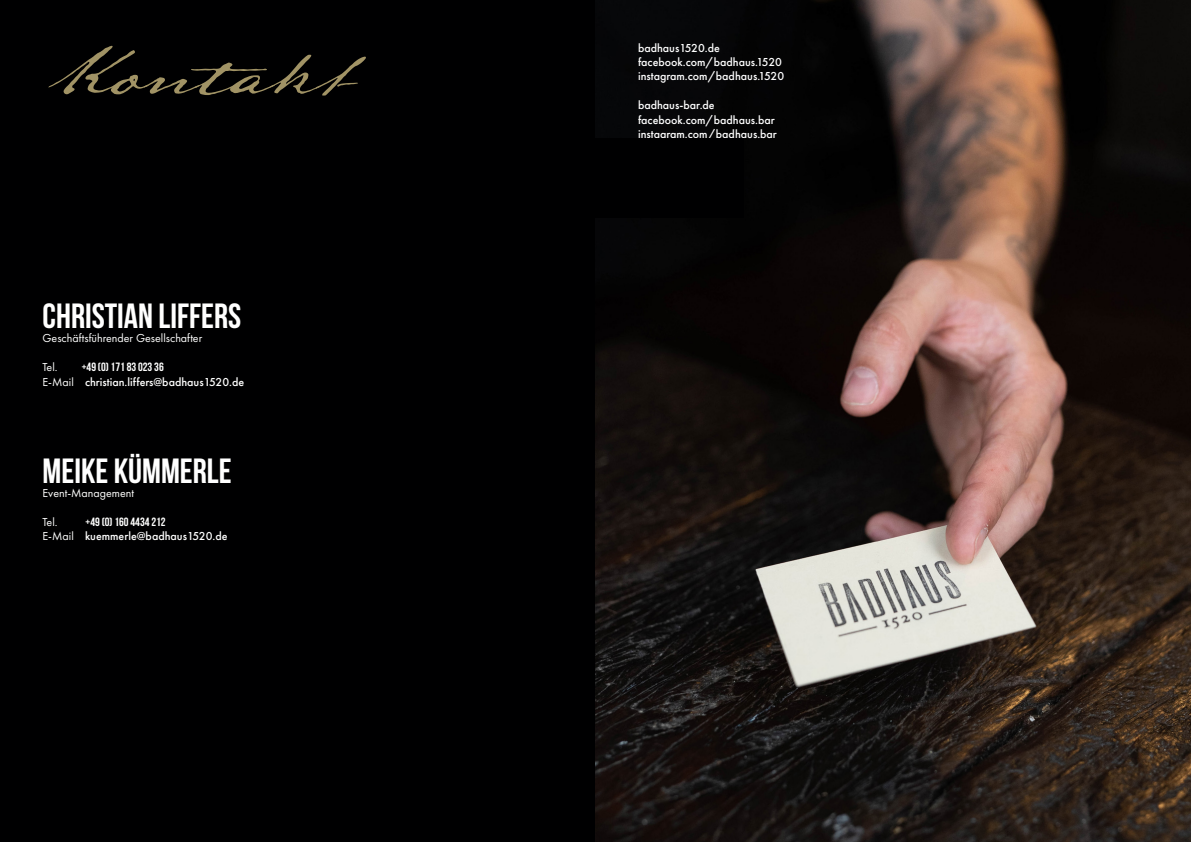
<style>
.page{position:relative;width:1191px;height:842px;background:#fff}
.page>*{position:absolute;margin:0;border:0;box-sizing:border-box;transform-origin:0 0}
.t1{font:65px "Lamar Pen";color:#a19365}
.t2{font:700 35px "Bebas Neue";color:#fff}
.t3{font:500 12px/14.4px "Futura PT";color:#fff}
.t4{font:12px "Futura PT";color:#fff}
.t5{font:700 12px "Bebas Neue";color:#fff}
.s1{font-weight:400}
</style>
<div class="page">
<div style="left:0;top:0;width:595px;height:842px;background:#000001"></div>
<img style="left:595px;top:0;width:596px;height:842px">
<div style="left:595px;top:138px;width:148px;height:80px;background:#000001"></div>
<h1 class="t1" style="left:43px;top:31px;width:310px">Kontakt</h1>
<h2 class="t2" style="left:43px;top:297px;width:200px">CHRISTIAN LIFFERS</h2>
<p class="t4" style="left:43px;top:331px;width:161px">Geschäftsführender Gesellschafter</p>
<p class="t4" style="left:43px;top:360px;width:17px">Tel.</p>
<p class="t5" style="left:82px;top:360px;width:83px">+49 (0) 171 83 023 36</p>
<p class="t3" style="left:43px;top:374px;width:203px"><span class="s1">E-Mail</span> christian.liffers@badhaus1520.de</p>
<h2 class="t2" style="left:43px;top:451px;width:191px">MEIKE KÜMMERLE</h2>
<p class="t4" style="left:43px;top:486px;width:93px">Event-Management</p>
<p class="t4" style="left:43px;top:515px;width:17px">Tel.</p>
<p class="t5" style="left:86px;top:515px;width:81px">+49 (0) 160 4434 212</p>
<p class="t3" style="left:43px;top:529px;width:186px"><span class="s1">E-Mail</span> kuemmerle@badhaus1520.de</p>
<p class="t3" style="left:638px;top:40px;width:148px">badhaus1520.de facebook.com/badhaus.1520 instagram.com/badhaus.1520</p>
<p class="t3" style="left:638px;top:98px;width:140px">badhaus-bar.de facebook.com/badhaus.bar instagram.com/badhaus.bar</p>
</div>
